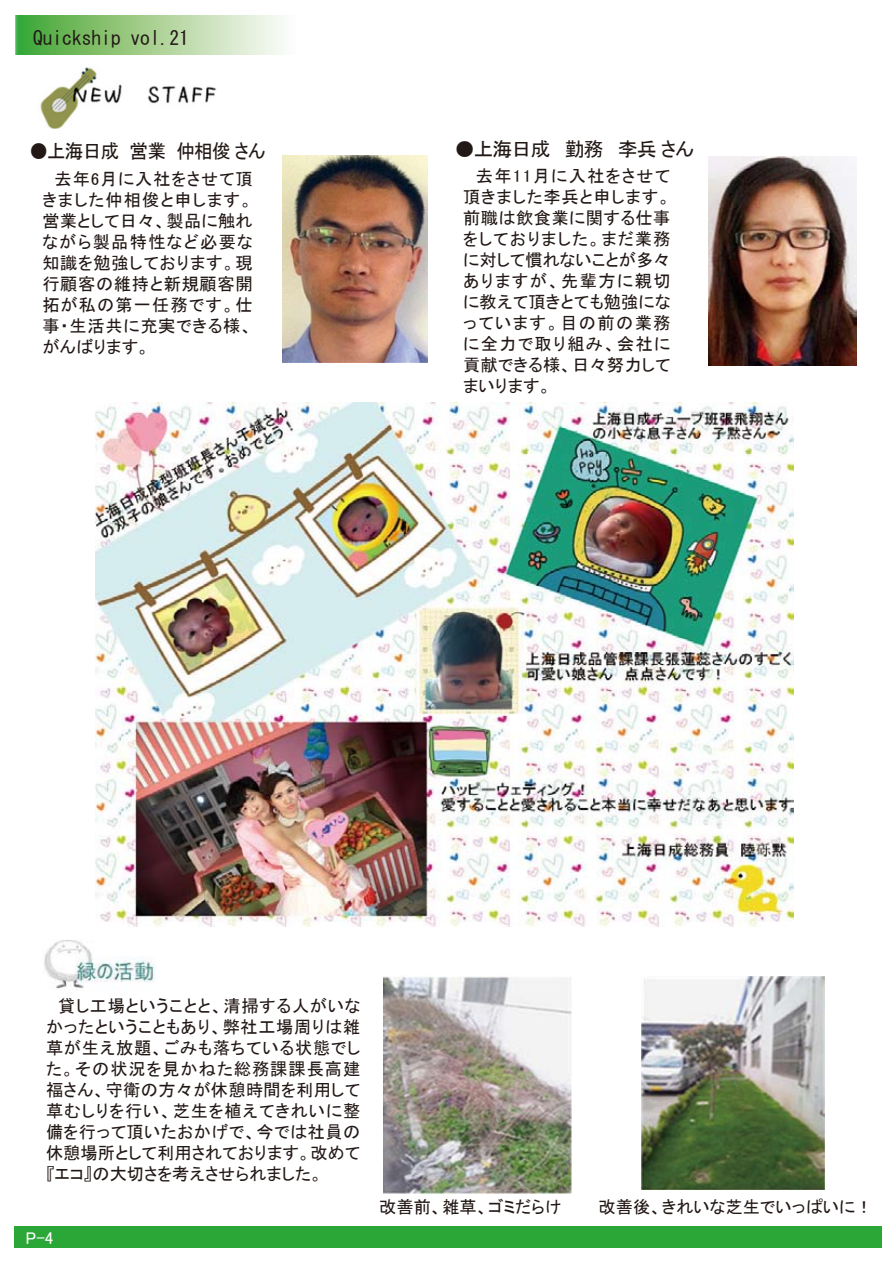
<style>
.page{position:relative;width:893px;height:1263px;background:#fff}
.page>*{position:absolute;margin:0;border:0;box-sizing:border-box;transform-origin:0 0}
.t1{font:19.5px "MS Gothic";color:#221815}
.t2{font:19.5px "MS P Gothic";letter-spacing:-.05em;color:#221815;scale:.96 1}
.t3{font:19.5px "MS P Gothic";letter-spacing:-.05em;color:#221815}
.t4{font:17.25px/21px "MS P Gothic";letter-spacing:.01em;color:#221815;text-align:justify}
.t5{font:16.95px "MS P Gothic";color:#fff}
</style>
<div class="page">
<div style="left:14px;top:1226px;width:867px;height:22px;background:#2ba738"></div>
<img style="left:40px;top:67px;width:177px;height:62px">
<img style="left:282px;top:155px;width:145px;height:208px">
<img style="left:709px;top:157px;width:147px;height:208px">
<img style="left:95px;top:403px;width:698px;height:523px">
<img style="left:44px;top:940px;width:111px;height:50px">
<img style="left:384px;top:976px;width:187px;height:218px">
<img style="left:641px;top:976px;width:184px;height:214px">
<p class="t1" style="left:33px;top:28px;width:158px">Quickship vol.21</p>
<p class="t2" style="left:30px;top:141px;width:248px">●上海日成　営業　仲相俊 さん</p>
<p class="t3" style="left:455px;top:140px;width:241px">●上海日成 勤務 李兵 さん</p>
<p class="t4" style="left:463px;top:165px;width:209px">　去年11月に入社をさせて頂きました李兵と申します。前職は飲食業に関する仕事をしておりました。まだ業務に対して慣れないことが多々ありますが、先輩方に親切に教えて頂きとても勉強になっています。目の前の業務に全力で取り組み、会社に貢献できる様、日々努力してまいります。</p>
<p class="t4" style="left:42px;top:168px;width:212px">　去年6月に入社をさせて頂きました仲相俊と申します。営業として日々、製品に触れながら製品特性など必要な知識を勉強しております。現行顧客の維持と新規顧客開拓が私の第一任務です。仕事・生活共に充実できる様、がんばります。</p>
<p class="t4" style="left:46px;top:995px;width:316px">　貸し工場ということと、清掃する人がいなかったということもあり、弊社工場周りは雑草が生え放題、ごみも落ちている状態でした。その状況を見かねた総務課課長高建福さん、守衛の方々が休憩時間を利用して草むしりを行い、芝生を植えてきれいに整備を行って頂いたおかげで、今では社員の休憩場所として利用されております。改めて『エコ』の大切さを考えさせられました。</p>
<p class="t5" style="left:26px;top:1229px;width:29px">P-4</p>
<p class="t4" style="left:379px;top:1197px;width:184px">改善前、雑草、ゴミだらけ</p>
<p class="t4" style="left:599px;top:1197px;width:276px">改善後、きれいな芝生でいっぱいに！</p>
</div>
